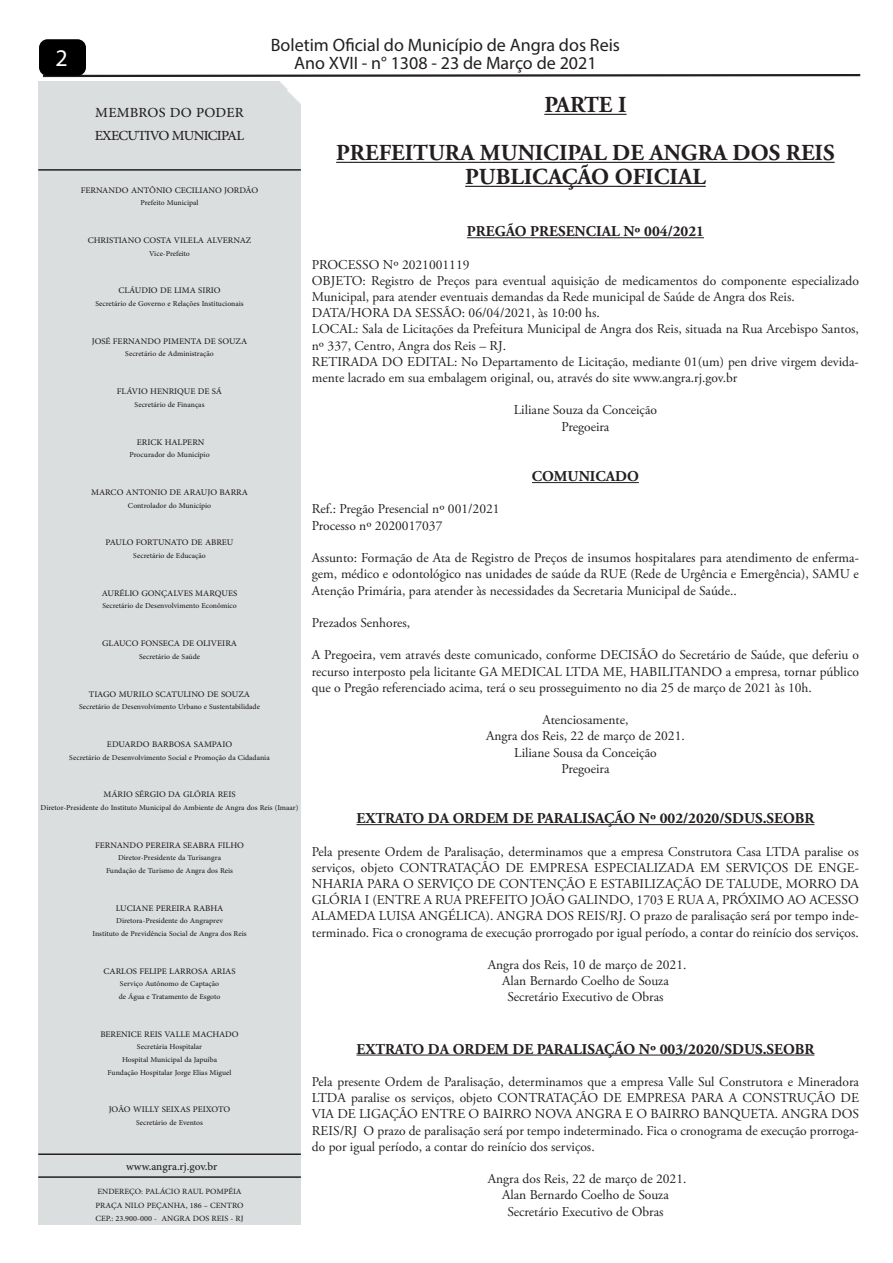
<style>
.page{position:relative;width:893px;height:1263px;background:#fff}
.page>*{position:absolute;margin:0;border:0;box-sizing:border-box;transform-origin:0 0}
.t1{font:24px "Myriad Pro";color:#fff}
.t2{font:700 22.95px/48px "Adobe Garamond Pro";color:#231f20;text-align:center}
.t3{font:19.5px/23.4px "Adobe Arabic";letter-spacing:-.04em;color:#231f20}
.t4{font:18px/18px "Myriad Pro";color:#231f20;text-align:center}
.t5{font:15.45px "Adobe Arabic";color:#231f20}
.t6{font:700 15px "Adobe Garamond Pro";color:#231f20}
.t7{font:13.5px/16.2px "Adobe Garamond Pro";color:#231f20;text-align:center}
.t8{font:12px "Adobe Arabic";color:#231f20}
.t9{font:11.25px/13.5px "Adobe Arabic";color:#231f20}
.t10{font:10.5px/12.6px "Adobe Arabic";color:#231f20;text-align:center}
</style>
<div class="page">
<svg style="left:42px;top:74px;width:819px;height:4px"></svg>
<div style="left:39px;top:39px;width:47px;height:37px;background:#000;border-radius:9px"></div>
<hr style="left:544px;top:114px;width:82px;height:1px;background:#231f20">
<hr style="left:336px;top:162px;width:499px;height:1px;background:#231f20">
<hr style="left:465px;top:186px;width:241px;height:1px;background:#231f20">
<hr style="left:467px;top:237px;width:237px;height:1px;background:#231f20">
<hr style="left:532px;top:482px;width:107px;height:1px;background:#231f20">
<hr style="left:356px;top:824px;width:458px;height:1px;background:#231f20">
<hr style="left:356px;top:1055px;width:458px;height:1px;background:#231f20">
<hr style="left:38px;top:169px;width:263px;height:2px;background:#231f20">
<hr style="left:38px;top:1176px;width:263px;height:2px;background:#231f20">
<hr style="left:38px;top:1153px;width:263px;height:2px;background:#231f20">
<h3 class="t4" style="left:271px;top:36px;width:351px">Boletim Oficial do Município de Angra dos Reis<br>Ano XVII - n° 1308 - 23 de Março de 2021</h3>
<h2 class="t2" style="left:336px;top:81px;width:500px">PARTE I<br>PREFEITURA MUNICIPAL DE ANGRA DOS REIS</h2>
<h2 class="t2" style="left:465px;top:153px;width:242px">PUBLICAÇÃO OFICIAL</h2>
<p class="t6" style="left:467px;top:223px;width:239px">PREGÃO PRESENCIAL Nº 004/2021</p>
<p class="t7" style="left:312px;top:257px;width:549px;text-align:left">PROCESSO Nº 2021001119<br>OBJETO: Registro de Preços para eventual aquisição de medicamentos do componente especializado Municipal, para atender eventuais demandas da Rede municipal de Saúde de Angra dos Reis.<br>DATA/HORA DA SESSÃO: 06/04/2021, às 10:00 hs.<br>LOCAL: Sala de Licitações da Prefeitura Municipal de Angra dos Reis, situada na Rua Arcebispo Santos, nº 337, Centro, Angra dos Reis – RJ.<br>RETIRADA DO EDITAL: No Departamento de Licitação, mediante 01(um) pen drive virgem devida&shy;mente lacrado em sua embalagem original, ou, através do site www.angra.rj.gov.br</p>
<p class="t7" style="left:514px;top:403px;width:145px">Liliane Souza da Conceição<br>Pregoeira</p>
<p class="t6" style="left:532px;top:468px;width:108px">COMUNICADO</p>
<p class="t7" style="left:312px;top:502px;width:189px;text-align:left">Ref.: Pregão Presencial nº 001/2021<br>Processo nº 2020017037</p>
<p class="t7" style="left:312px;top:550px;width:549px;text-align:justify">Assunto: Formação de Ata de Registro de Preços de insumos hospitalares para atendimento de enferma&shy;gem, médico e odontológico nas unidades de saúde da RUE (Rede de Urgência e Emergência), SAMU e Atenção Primária, para atender às necessidades da Secretaria Municipal de Saúde..</p>
<p class="t7" style="left:312px;top:615px;width:100px">Prezados Senhores,</p>
<p class="t7" style="left:312px;top:647px;width:549px;text-align:justify">A Pregoeira, vem através deste comunicado, conforme DECISÃO do Secretário de Saúde, que deferiu o recurso interposto pela licitante GA MEDICAL LTDA ME, HABILITANDO a empresa, tornar público que o Pregão referenciado acima, terá o seu prosseguimento no dia 25 de março de 2021 às 10h.</p>
<p class="t7" style="left:486px;top:712px;width:200px">Atenciosamente,<br>Angra dos Reis, 22 de março de 2021.<br>Liliane Sousa da Conceição<br>Pregoeira</p>
<p class="t6" style="left:356px;top:810px;width:459px">EXTRATO DA ORDEM DE PARALISAÇÃO Nº 002/2020/SDUS.SEOBR</p>
<p class="t7" style="left:312px;top:844px;width:549px;text-align:justify">Pela presente Ordem de Paralisação, determinamos que a empresa Construtora Casa LTDA paralise os serviços, objeto CONTRATAÇÃO DE EMPRESA ESPECIALIZADA EM SERVIÇOS DE ENGE-NHARIA PARA O SERVIÇO DE CONTENÇÃO E ESTABILIZAÇÃO DE TALUDE, MORRO DA GLÓRIA I (ENTRE A RUA PREFEITO JOÃO GALINDO, 1703 E RUA A, PRÓXIMO AO ACESSO ALAMEDA LUISA ANGÉLICA). ANGRA DOS REIS/RJ. O prazo de paralisação será por tempo inde&shy;terminado. Fica o cronograma de execução prorrogado por igual período, a contar do reinício dos serviços.</p>
<p class="t7" style="left:488px;top:957px;width:200px">Angra dos Reis, 10 de março de 2021.<br>Alan Bernardo Coelho de Souza<br>Secretário Executivo de Obras</p>
<p class="t6" style="left:356px;top:1040px;width:459px">EXTRATO DA ORDEM DE PARALISAÇÃO Nº 003/2020/SDUS.SEOBR</p>
<p class="t7" style="left:312px;top:1074px;width:549px;text-align:justify">Pela presente Ordem de Paralisação, determinamos que a empresa Valle Sul Construtora e Mineradora LTDA paralise os serviços, objeto CONTRATAÇÃO DE EMPRESA PARA A CONSTRUÇÃO DE VIA DE LIGAÇÃO ENTRE O BAIRRO NOVA ANGRA E O BAIRRO BANQUETA. ANGRA DOS REIS/RJ O prazo de paralisação será por tempo indeterminado. Fica o cronograma de execução prorroga&shy;do por igual período, a contar do reinício dos serviços.</p>
<p class="t7" style="left:488px;top:1171px;width:200px">Angra dos Reis, 22 de março de 2021.<br>Alan Bernardo Coelho de Souza<br>Secretário Executivo de Obras</p>
<h1 class="t1" style="left:55px;top:43px;width:14px">2</h1>
<h3 class="t3" style="left:95px;top:98px;width:151px">MEMBROS DO PODER<br>EXECUTIVO MUNICIPAL</h3>
<p class="t8" style="left:81px;top:181px;width:179px">FERNANDO ANTÔNIO CECILIANO JORDÃO</p>
<p class="t10" style="left:141px;top:195px;width:60px">Prefeito Municipal</p>
<p class="t8" style="left:88px;top:232px;width:165px">CHRISTIANO COSTA VILELA ALVERNAZ</p>
<p class="t10" style="left:149px;top:246px;width:42px">Vice-Prefeito</p>
<p class="t8" style="left:118px;top:282px;width:104px">CLÁUDIO DE LIMA SIRIO</p>
<p class="t10" style="left:95px;top:296px;width:150px">Secretário de Governo e Relações Institucionais</p>
<p class="t8" style="left:92px;top:333px;width:157px">JOSÉ FERNANDO PIMENTA DE SOUZA</p>
<p class="t10" style="left:125px;top:346px;width:90px">Secretário de Administração</p>
<p class="t8" style="left:117px;top:383px;width:107px">FLÁVIO HENRIQUE DE SÁ</p>
<p class="t10" style="left:135px;top:397px;width:71px">Secretário de Finanças</p>
<p class="t8" style="left:137px;top:433px;width:69px">ERICK HALPERN</p>
<p class="t10" style="left:129px;top:447px;width:82px">Procurador do Município</p>
<p class="t8" style="left:91px;top:484px;width:158px">MARCO ANTONIO DE ARAUJO BARRA</p>
<p class="t10" style="left:128px;top:498px;width:85px">Controlador do Município</p>
<p class="t8" style="left:106px;top:534px;width:129px">PAULO FORTUNATO DE ABREU</p>
<p class="t10" style="left:133px;top:548px;width:74px">Secretário de Educação</p>
<p class="t8" style="left:102px;top:585px;width:137px">AURÉLIO GONÇALVES MARQUES</p>
<p class="t10" style="left:102px;top:598px;width:136px">Secretário de Desenvolvimento Econômico</p>
<p class="t8" style="left:102px;top:635px;width:137px">GLAUCO FONSECA DE OLIVEIRA</p>
<p class="t10" style="left:139px;top:649px;width:63px">Secretário de Saúde</p>
<p class="t8" style="left:89px;top:685px;width:163px">TIAGO MURILO SCATULINO DE SOUZA</p>
<p class="t10" style="left:79px;top:699px;width:182px">Secretário de Desenvolvimento Urbano e Sustentabilidade</p>
<p class="t8" style="left:107px;top:736px;width:127px">EDUARDO BARBOSA SAMPAIO</p>
<p class="t10" style="left:69px;top:750px;width:202px">Secretário de Desenvolvimento Social e Promoção da Cidadania</p>
<p class="t8" style="left:103px;top:786px;width:134px">MÁRIO SÉRGIO DA GLÓRIA REIS</p>
<p class="t10" style="left:41px;top:800px;width:259px">Diretor-Presidente do Instituto Municipal do Ambiente de Angra dos Reis (Imaar)</p>
<p class="t8" style="left:95px;top:837px;width:150px">FERNANDO PEREIRA SEABRA FILHO</p>
<p class="t10" style="left:106px;top:850px;width:129px">Diretor-Presidente da Turisangra<br>Fundação de Turismo de Angra dos Reis</p>
<p class="t8" style="left:116px;top:900px;width:109px">LUCIANE PEREIRA RABHA</p>
<p class="t10" style="left:93px;top:913px;width:156px">Diretora-Presidente do Angraprev<br>Instituto de Previdência Social de Angra dos Reis</p>
<p class="t8" style="left:104px;top:963px;width:134px">CARLOS FELIPE LARROSA ARIAS</p>
<p class="t10" style="left:119px;top:976px;width:103px;text-align:left">Serviço Autônomo de Captação de Água e Tratamento de Esgoto</p>
<p class="t8" style="left:100px;top:1026px;width:140px">BERENICE REIS VALLE MACHADO</p>
<p class="t10" style="left:108px;top:1039px;width:125px">Secretária Hospitalar<br>Hospital Municipal da Japuíba<br>Fundação Hospitalar Jorge Elias Miguel</p>
<p class="t8" style="left:109px;top:1101px;width:123px">JOÃO WILLY SEIXAS PEIXOTO</p>
<p class="t10" style="left:136px;top:1115px;width:68px">Secretário de Eventos</p>
<p class="t5" style="left:126px;top:1156px;width:93px">www.angra.rj.gov.br</p>
<p class="t9" style="left:95px;top:1184px;width:150px">ENDEREÇO: PALÁCIO RAUL POMPÉIA<br>PRAÇA NILO PEÇANHA, 186 – CENTRO<br>CEP.: 23.900-000 - ANGRA DOS REIS - RJ</p>
</div>
